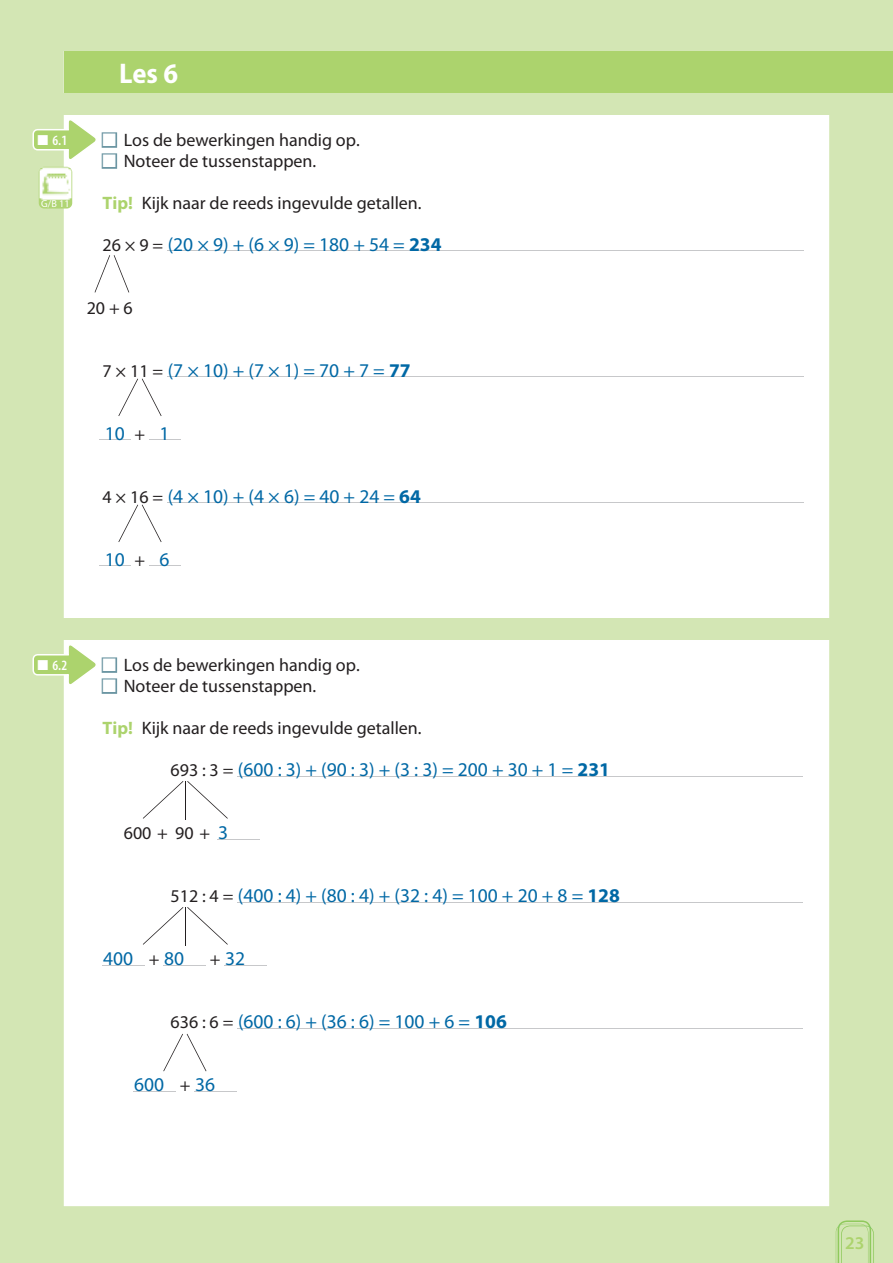
<style>
.page{position:relative;width:893px;height:1263px;background:#d3e6b4}
.page>*{position:absolute;margin:0;border:0;box-sizing:border-box;transform-origin:0 0}
.t1{font:700 semi-condensed 28.5px "Myriad Pro";color:#fff}
.t2{font:19.5px "Myriad Pro";color:#0068a5}
.t3{font:18px "Myriad Pro";color:#231f20}
.t4{font:600 18px "Myriad Pro";color:#acd36d}
.t5{font:600 condensed 14.25px "Myriad Pro";color:#fff}
.t6{font:10.2px "Myriad Pro";color:#fff}
.s1{color:#fff}
.s2{font-weight:700;color:#acd36d}
.s3{font-size:18px;color:#231f20}
.s4{font-weight:700}
.s5{font-size:19.5px;color:#0068a5}
</style>
<div class="page">
<svg style="left:836px;top:1220px;width:38px;height:43px"></svg>
<div style="left:64px;top:115px;width:765px;height:1091px;background:#fff"></div>
<div style="left:64px;top:51px;width:829px;height:42px;background:#acd36d"></div>
<hr style="left:167px;top:251px;width:636px;height:1px;background:#c7c8ca">
<hr style="left:167px;top:377px;width:636px;height:1px;background:#c7c8ca">
<hr style="left:167px;top:503px;width:636px;height:1px;background:#c7c8ca">
<div style="left:60px;top:618px;width:807px;height:21px;background:#d3e6b4"></div>
<hr style="left:237px;top:776px;width:566px;height:1px;background:#c7c8ca">
<hr style="left:237px;top:902px;width:566px;height:1px;background:#c7c8ca">
<hr style="left:237px;top:1028px;width:566px;height:1px;background:#c7c8ca">
<div style="left:102px;top:132px;width:15px;height:16px;border:3px solid #6c96a3"></div>
<div style="left:102px;top:153px;width:15px;height:16px;border:3px solid #6c96a3"></div>
<div style="left:102px;top:657px;width:15px;height:16px;border:3px solid #6c96a3"></div>
<div style="left:102px;top:678px;width:15px;height:16px;border:3px solid #6c96a3"></div>
<hr style="left:217px;top:839px;width:43px;height:1px;background:#c7c8ca">
<hr style="left:103px;top:965px;width:42px;height:1px;background:#c7c8ca">
<hr style="left:163px;top:965px;width:43px;height:1px;background:#c7c8ca">
<hr style="left:224px;top:965px;width:43px;height:1px;background:#c7c8ca">
<hr style="left:133px;top:1091px;width:43px;height:1px;background:#c7c8ca">
<hr style="left:194px;top:1091px;width:43px;height:1px;background:#c7c8ca">
<svg style="left:33px;top:119px;width:64px;height:42px"></svg>
<img style="left:39px;top:167px;width:33px;height:42px">
<svg style="left:95px;top:255px;width:34px;height:38px"></svg>
<hr style="left:99px;top:440px;width:32px;height:1px;background:#c7c8ca">
<hr style="left:149px;top:440px;width:32px;height:1px;background:#c7c8ca">
<svg style="left:118px;top:379px;width:44px;height:37px;background:#f6f6f6"></svg>
<hr style="left:99px;top:566px;width:32px;height:1px;background:#c7c8ca">
<hr style="left:149px;top:566px;width:32px;height:1px;background:#c7c8ca">
<svg style="left:118px;top:505px;width:44px;height:37px;background:#f6f6f6"></svg>
<svg style="left:33px;top:644px;width:64px;height:42px"></svg>
<div style="left:143px;top:781px;width:85px;height:38px;background:#fff"></div>
<hr style="left:185px;top:781px;width:1px;height:38px;background:#231f20">
<div style="left:143px;top:907px;width:85px;height:38px;background:#fff"></div>
<hr style="left:185px;top:907px;width:1px;height:38px;background:#231f20">
<svg style="left:163px;top:1034px;width:43px;height:37px;background:#f6f6f6"></svg>
<h1 class="t1" style="left:119px;top:57px;width:61px">Les 6</h1>
<p class="t5" style="left:38px;top:132px;width:31px">■ 6.1</p>
<p class="t6" style="left:41px;top:198px;width:30px">G/B 11</p>
<p class="t3" style="left:103px;top:130px;width:259px"><span class="s1">■</span> Los de bewerkingen handig op.</p>
<p class="t3" style="left:103px;top:151px;width:215px"><span class="s1">■</span> Noteer de tussenstappen.</p>
<p class="t3" style="left:103px;top:193px;width:321px"><span class="s2">Tip!</span> Kijk naar de reeds ingevulde getallen.</p>
<p class="t2" style="left:103px;top:233px;width:340px"><span class="s3">26 × 9 =</span> (20 × 9) + (6 × 9) = 180 + 54 = <span class="s4">234</span></p>
<p class="t3" style="left:87px;top:298px;width:48px">20 + 6</p>
<p class="t2" style="left:103px;top:359px;width:310px"><span class="s3">7 × 11 =</span> (7 × 10) + (7 × 1) = 70 + 7 = <span class="s4">77</span></p>
<p class="t2" style="left:105px;top:422px;width:22px">10</p>
<p class="t2" style="left:160px;top:422px;width:12px">1</p>
<p class="t3" style="left:135px;top:424px;width:12px">+</p>
<p class="t2" style="left:103px;top:485px;width:320px"><span class="s3">4 × 16 =</span> (4 × 10) + (4 × 6) = 40 + 24 = <span class="s4">64</span></p>
<p class="t2" style="left:105px;top:548px;width:22px">10</p>
<p class="t2" style="left:160px;top:548px;width:12px">6</p>
<p class="t3" style="left:135px;top:550px;width:12px">+</p>
<p class="t5" style="left:38px;top:657px;width:31px">■ 6.2</p>
<p class="t3" style="left:103px;top:655px;width:259px"><span class="s1">■</span> Los de bewerkingen handig op.</p>
<p class="t3" style="left:103px;top:676px;width:215px"><span class="s1">■</span> Noteer de tussenstappen.</p>
<p class="t3" style="left:103px;top:718px;width:321px"><span class="s2">Tip!</span> Kijk naar de reeds ingevulde getallen.</p>
<p class="t2" style="left:171px;top:758px;width:441px"><span class="s3">693 : 3 =</span> (600 : 3) + (90 : 3) + (3 : 3) = 200 + 30 + 1 = <span class="s4">231</span></p>
<p class="t3" style="left:124px;top:823px;width:106px">600 + 90 + <span class="s5">3</span></p>
<p class="t2" style="left:171px;top:884px;width:451px"><span class="s3">512 : 4 =</span> (400 : 4) + (80 : 4) + (32 : 4) = 100 + 20 + 8 = <span class="s4">128</span></p>
<p class="t2" style="left:103px;top:947px;width:32px">400</p>
<p class="t2" style="left:149px;top:947px;width:37px"><span class="s3">+</span>80</p>
<p class="t2" style="left:210px;top:947px;width:37px"><span class="s3">+</span>32</p>
<p class="t2" style="left:171px;top:1010px;width:338px"><span class="s3">636 : 6 =</span> (600 : 6) + (36 : 6) = 100 + 6 = <span class="s4">106</span></p>
<p class="t2" style="left:134px;top:1073px;width:32px">600</p>
<p class="t2" style="left:180px;top:1073px;width:37px"><span class="s3">+</span>36</p>
<p class="t4" style="left:845px;top:1233px;width:21px">23</p>
</div>
